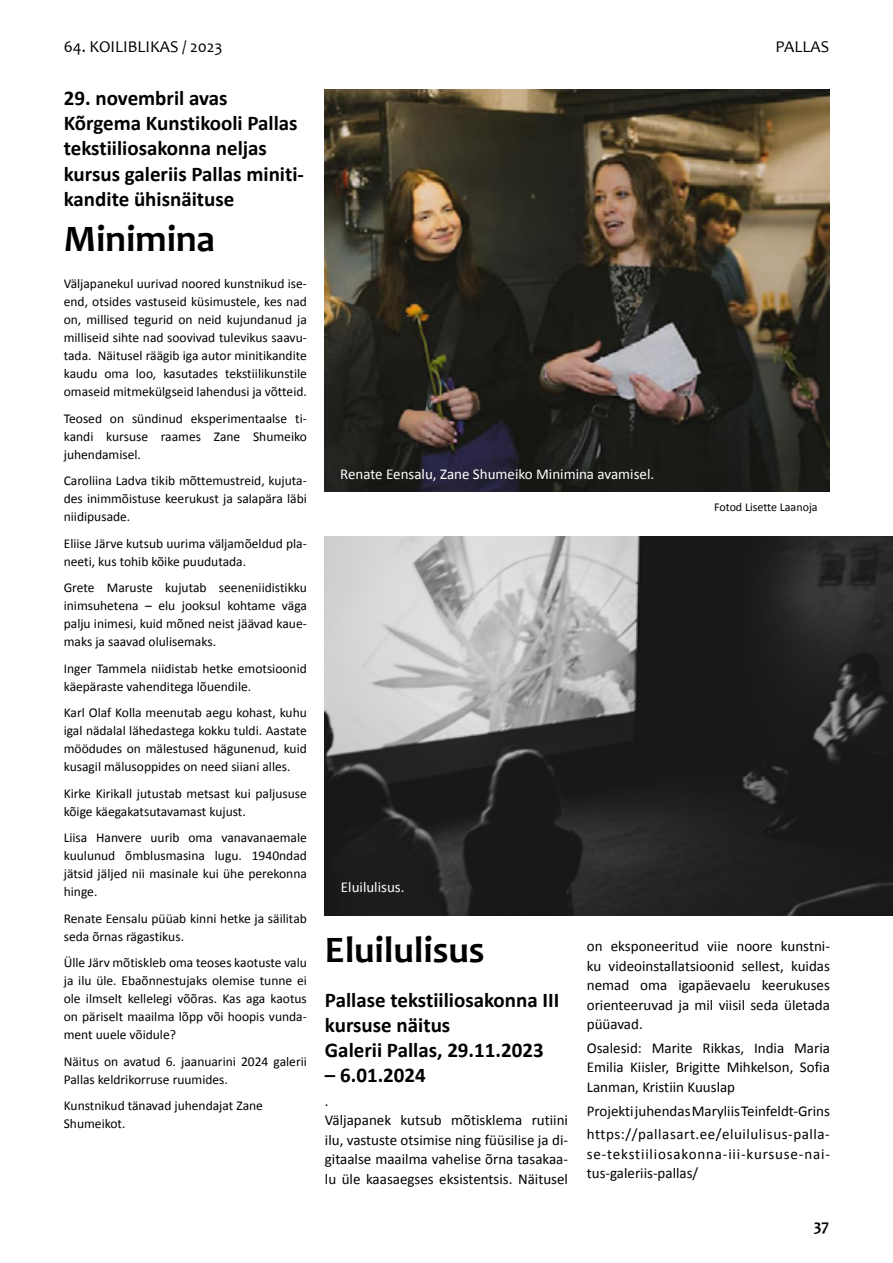
<style>
.page{position:relative;width:893px;height:1263px;background:#fff}
.page>*{position:absolute;margin:0;border:0;box-sizing:border-box;transform-origin:0 0}
.t1{font:700 37.5px "Candara";color:#000}
.t2{font:700 21px/25.2px "Calibri";color:#000}
.t3{font:16.5px "Candara";color:#000}
.t4{font:700 16.5px "Candara";color:#000}
.t5{font:15px/19.5px "Calibri";color:#000}
.t6{font:15px/19.5px "Calibri";letter-spacing:.055em;color:#000}
.t7{font:15px "Calibri";color:#fff}
.t8{font:13.5px/18px "Calibri";color:#000;text-align:justify}
.t9{font:12px "Calibri";color:#000}
</style>
<div class="page">
<img style="left:325px;top:89px;width:505px;height:402px">
<img style="left:325px;top:536px;width:568px;height:379px">
<p class="t3" style="left:64px;top:37px;width:160px">64. KOILIBLIKAS / 2023</p>
<p class="t3" style="left:775px;top:37px;width:55px">PALLAS</p>
<h2 class="t2" style="left:64px;top:85px;width:242px">29. novembril avas<br>Kõrgema Kunstikooli Pallas tekstiiliosakonna neljas kursus galeriis Pallas miniti&shy;kandite ühisnäituse</h2>
<h1 class="t1" style="left:64px;top:215px;width:153px">Minimina</h1>
<p class="t8" style="left:64px;top:274px;width:245px">Väljapanekul uurivad noored kunstnikud ise&shy;end, otsides vastuseid küsimustele, kes nad on, millised tegurid on neid kujundanud ja milliseid sihte nad soovivad tulevikus saavu&shy;tada. Näitusel räägib iga autor minitikandite kaudu oma loo, kasutades tekstiilikunstile omaseid mitmekülgseid lahendusi ja võtteid.</p>
<p class="t8" style="left:64px;top:408px;width:245px">Teosed on sündinud eksperimentaalse ti&shy;kandi kursuse raames Zane Shumeiko juhendamisel.</p>
<p class="t8" style="left:64px;top:471px;width:245px">Caroliina Ladva tikib mõttemustreid, kujuta&shy;des inimmõistuse keerukust ja salapära läbi niidipusade.</p>
<p class="t8" style="left:64px;top:533px;width:245px">Eliise Järve kutsub uurima väljamõeldud pla&shy;neeti, kus tohib kõike puudutada.</p>
<p class="t8" style="left:64px;top:578px;width:245px">Grete Maruste kujutab seeneniidistikku inimsuhetena – elu jooksul kohtame väga palju inimesi, kuid mõned neist jäävad kaue&shy;maks ja saavad olulisemaks.</p>
<p class="t8" style="left:64px;top:658px;width:245px">Inger Tammela niidistab hetke emotsioonid käepäraste vahenditega lõuendile.</p>
<p class="t8" style="left:64px;top:703px;width:245px">Karl Olaf Kolla meenutab aegu kohast, kuhu igal nädalal lähedastega kokku tuldi. Aastate möödudes on mälestused hägunenud, kuid kusagil mälusoppides on need siiani alles.</p>
<p class="t8" style="left:64px;top:783px;width:245px">Kirke Kirikall jutustab metsast kui paljususe kõige käegakatsutavamast kujust.</p>
<p class="t8" style="left:64px;top:828px;width:245px">Liisa Hanvere uurib oma vanavanaemale kuulunud õmblusmasina lugu. 1940ndad jätsid jäljed nii masinale kui ühe perekonna hinge.</p>
<p class="t8" style="left:64px;top:908px;width:245px">Renate Eensalu püüab kinni hetke ja säilitab seda õrnas rägastikus.</p>
<p class="t8" style="left:64px;top:953px;width:245px">Ülle Järv mõtiskleb oma teoses kaotuste valu ja ilu üle. Ebaõnnestujaks olemise tunne ei ole ilmselt kellelegi võõras. Kas aga kaotus on päriselt maailma lõpp või hoopis vunda&shy;ment uuele võidule?</p>
<p class="t8" style="left:64px;top:1051px;width:245px">Näitus on avatud 6. jaanuarini 2024 galerii<br>Pallas keldrikorruse ruumides.</p>
<p class="t8" style="left:64px;top:1096px;width:201px">Kunstnikud tänavad juhendajat Zane<br>Shumeikot.</p>
<p class="t7" style="left:340px;top:465px;width:316px">Renate Eensalu, Zane Shumeiko Minimina avamisel.</p>
<p class="t9" style="left:714px;top:499px;width:105px">Fotod Lisette Laanoja</p>
<p class="t7" style="left:341px;top:878px;width:65px">Eluilulisus.</p>
<h1 class="t1" style="left:325px;top:926px;width:161px">Eluilulisus</h1>
<h2 class="t2" style="left:325px;top:986px;width:236px">Pallase tekstiiliosakonna III kursuse näitus<br>Galerii Pallas, 29.11.2023</h2>
<h2 class="t2" style="left:325px;top:1062px;width:102px">– 6.01.2024</h2>
<p class="t5" style="left:325px;top:1090px;width:245px">.<br>Väljapanek kutsub mõtisklema rutiini ilu, vastuste otsimise ning füüsilise ja di&shy;gitaalse maailma vahelise õrna tasakaa&shy;lu üle kaasaegses eksistentsis. Näitusel</p>
<p class="t5" style="left:587px;top:936px;width:245px;text-align:justify">on eksponeeritud viie noore kunstni&shy;ku videoinstallatsioonid sellest, kuidas nemad oma igapäevaelu keerukuses orienteeruvad ja mil viisil seda ületada püüavad.</p>
<p class="t5" style="left:587px;top:1037px;width:245px;text-align:justify">Osalesid: Marite Rikkas, India Maria Emilia Kiisler, Brigitte Mihkelson, Sofia Lanman, Kristiin Kuuslap</p>
<p class="t5" style="left:587px;top:1098px;width:245px;line-height:23.7px">Projekti juhendas Maryliis Teinfeldt-Grins https://pallasart.ee/eluilulisus-palla-</p>
<p class="t6" style="left:587px;top:1143px;width:245px">se-tekstiiliosakonna-iii-kursuse-nai&shy;tus-galeriis-pallas/</p>
<p class="t4" style="left:814px;top:1216px;width:17px">37</p>
</div>
